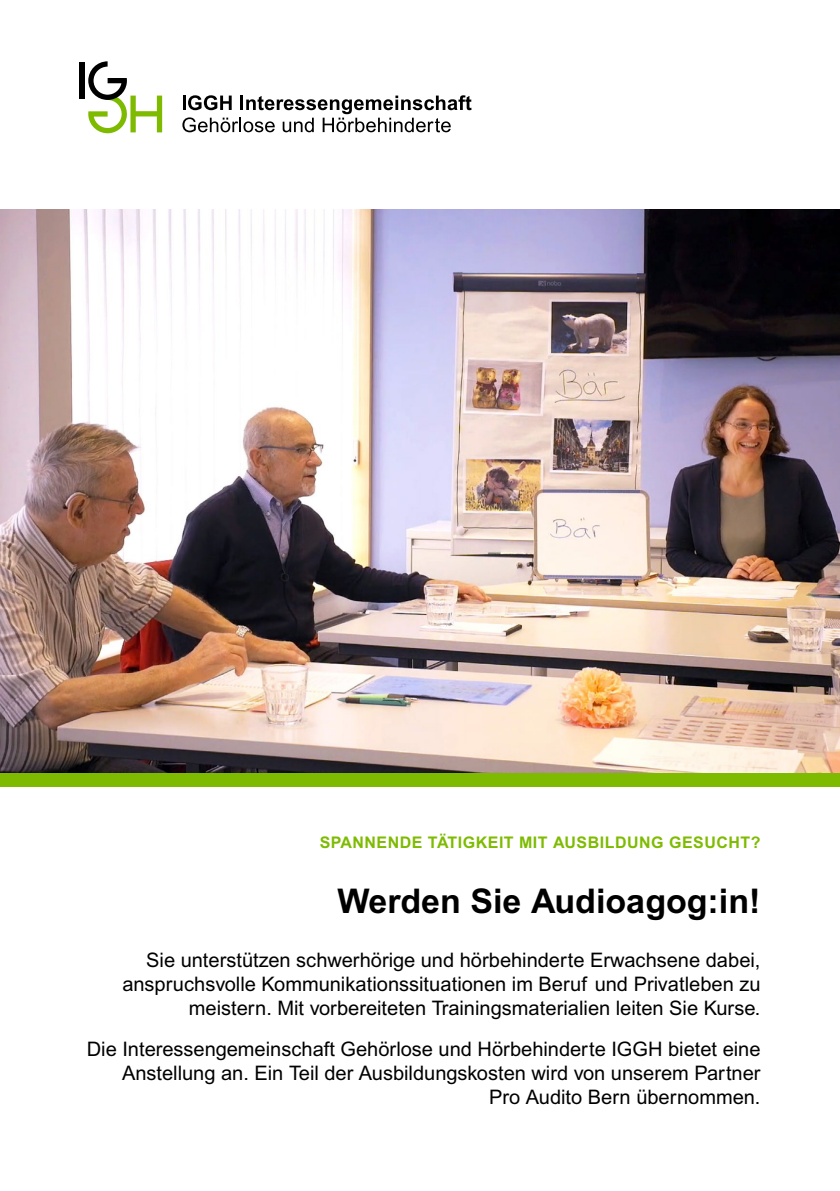
<style>
.page{position:relative;width:840px;height:1191px;background:#fff}
.page>*{position:absolute;margin:0;border:0;box-sizing:border-box;transform-origin:0 0}
.t1{font:700 34px "Arial MT Pro";color:#000}
.t2{font:20px/24px "Arial MT Pro";color:#000;text-align:right}
.t3{font:700 16px "Arial MT Pro";letter-spacing:.03em;color:#7ebb00}
</style>
<div class="page">
<div style="left:0;top:772px;width:839px;height:14px;background:#7ebb00"></div>
<div style="left:79px;top:62px;width:6px;height:37px;background:#000"></div>
<svg style="left:88px;top:61px;width:74px;height:73px"></svg>
<svg style="left:182px;top:95px;width:289px;height:37px"></svg>
<img style="left:0;top:209px;width:839px;height:563px">
<p class="t3" style="left:319px;top:833px;width:442px">SPANNENDE TÄTIGKEIT MIT AUSBILDUNG GESUCHT?</p>
<h1 class="t1" style="left:337px;top:880px;width:424px">Werden Sie Audioagog:in!</h1>
<p class="t2" style="left:122px;top:949px;width:639px">Sie unterstützen schwerhörige und hörbehinderte Erwachsene dabei, anspruchsvolle Kommunikationssituationen im Beruf und Privatleben zu meistern. Mit vorbereiteten Trainingsmaterialien leiten Sie Kurse.</p>
<p class="t2" style="left:87px;top:1038px;width:674px">Die Interessengemeinschaft Gehörlose und Hörbehinderte IGGH bietet eine<br>Anstellung an. Ein Teil der Ausbildungskosten wird von unserem Partner<br>Pro Audito Bern übernommen.</p>
</div>
